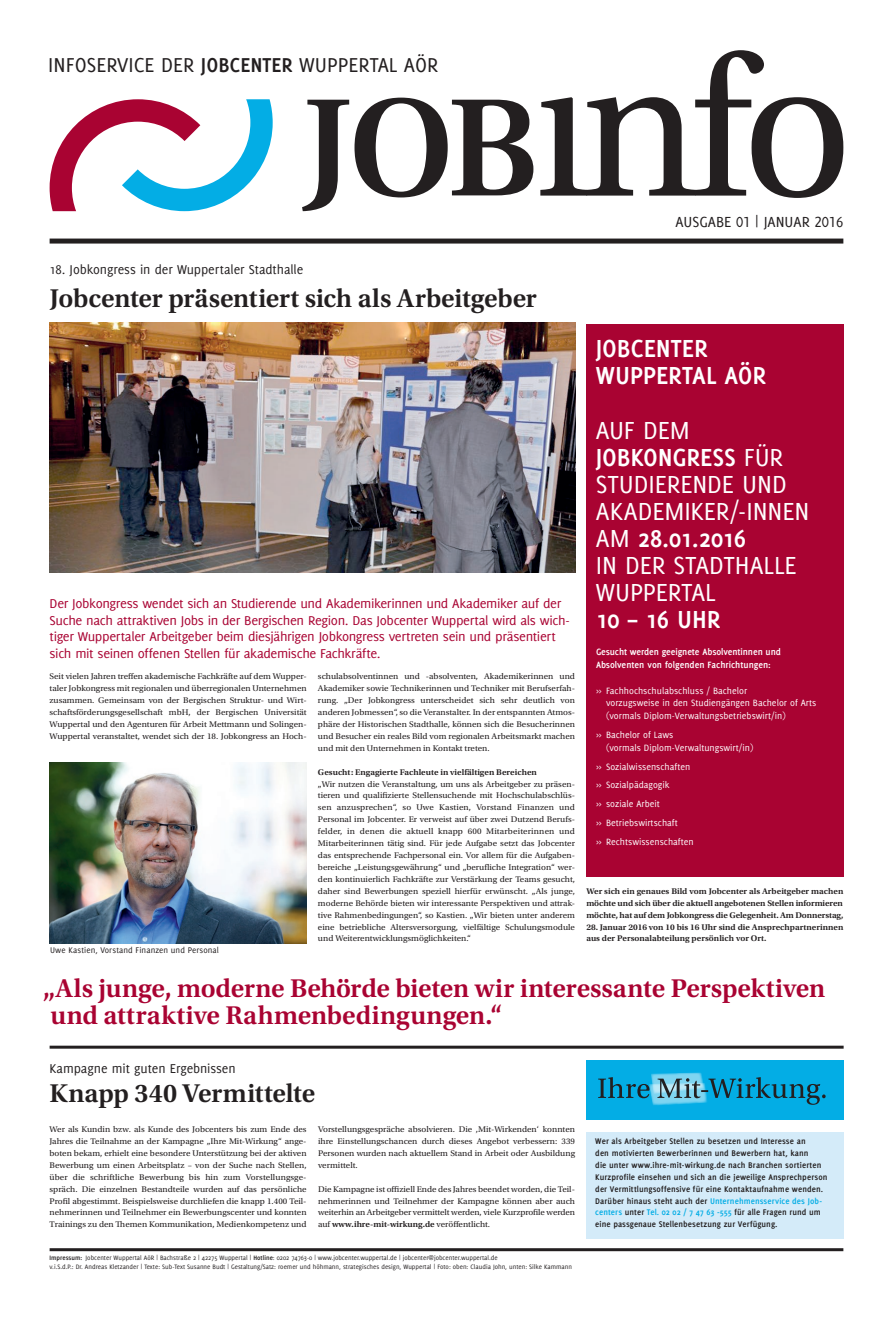
<style>
.page{position:relative;width:893px;height:1319px;background:#fff}
.page>*{position:absolute;margin:0;border:0;box-sizing:border-box;transform-origin:0 0}
.t1{font:600 27px/27px "Utopia Std";letter-spacing:-.005em;color:#a90332}
.t2{font:27px/27px "Delicious";letter-spacing:-.005em;color:#fff}
.t3{font:600 27px "Utopia Std";letter-spacing:-.01em;color:#231f20}
.t4{font:700 27px "Delicious";letter-spacing:-.005em;color:#fff}
.t5{font:22px "Delicious Small Caps";color:#231f20}
.t6{font:16px "Delicious Small Caps";color:#231f20}
.H2__H2{font:14px/16.8px "Delicious";letter-spacing:-.025em;color:#a90332;scale:1.04 1}
.t7{font:14px "Delicious";letter-spacing:-.005em;color:#231f20}
.t8{font:10px "Delicious";color:#fff}
.t9{font:700 10px "Delicious";letter-spacing:-.01em;color:#fff}
.Zwiti_Info{font:700 9px/11.9px "Delicious";letter-spacing:.01em;color:#231f20}
.Copy_Info{font:9px "Delicious";letter-spacing:.01em;color:#231f20}
.P__P{font:8.6px/11.9px "Utopia Std";color:#231f20;text-align:justify;scale:1.04 1}
.P__P-2{font:600 8.6px/11.9px "Utopia Std";color:#231f20;scale:1.04 1}
.P__Fußzeile{font:6.9px "Delicious";color:#231f20}
.s1{font-family:"Delicious";font-weight:700}
.s2{font-weight:700}
.s3{font-weight:400}
.s4{color:#03ade5}
</style>
<div class="page">
<hr style="left:50px;top:1247px;width:793px;height:3px;background:#231f20">
<div style="left:50px;top:238px;width:793px;height:5px;background:#231f20"></div>
<img style="left:50px;top:323px;width:525px;height:249px">
<img style="left:50px;top:762px;width:257px;height:181px">
<hr style="left:50px;top:1045px;width:794px;height:3px;background:#231f20">
<div style="left:586px;top:323px;width:257px;height:553px;background:#a90332"></div>
<div style="left:586px;top:1060px;width:257px;height:59px;background:#03ade5"></div>
<svg style="left:598px;top:1072px;width:228px;height:33px"></svg>
<div style="left:586px;top:1131px;width:257px;height:107px;background:#d4ebf9"></div>
<svg style="left:50px;top:99px;width:223px;height:112px"></svg>
<svg style="left:540px;top:50px;width:303px;height:148px"></svg>
<svg style="left:302px;top:98px;width:231px;height:113px"></svg>
<h2 class="t5" style="left:48px;top:52px;width:391px">INFOSERVICE DER <span class="s1">JOBCENTER</span> WUPPERTAL AÖR</h2>
<h3 class="t6" style="left:675px;top:212px;width:169px">AUSGABE 01 | JANUAR 2016</h3>
<h2 class="t7" style="left:50px;top:262px;width:255px">18. Jobkongress in der Wuppertaler Stadthalle</h2>
<h1 class="t3" style="left:50px;top:283px;width:489px">Jobcenter präsentiert sich als Arbeitgeber</h1>
<h2 class="H2__H2" style="left:50px;top:594px;width:502px">Der Jobkongress wendet sich an Studierende und Akademikerinnen und Akademiker auf der Suche nach attraktiven Jobs in der Bergischen Region. Das Jobcenter Wuppertal wird als wich&shy;tiger Wuppertaler Arbeitgeber beim diesjährigen Jobkongress vertreten sein und präsentiert sich mit seinen offenen Stellen für akademische Fachkräfte.</h2>
<p class="P__P" style="left:318px;top:670px;width:249px">schulabsolventinnen und -absolventen, Akademikerinnen und Akademiker sowie Technikerinnen und Techniker mit Berufserfah&shy;rung. „Der Jobkongress unterscheidet sich sehr deutlich von</p>
<p class="P__P" style="left:318px;top:706px;width:249px">anderen Jobmessen“, so die Veranstalter. In der entspannten Atmos&shy;phäre der Historischen Stadthalle, können sich die Besucherinnen und Besucher ein reales Bild vom regionalen Arbeitsmarkt machen und mit den Unternehmen in Kontakt treten.</p>
<p class="P__P-2" style="left:318px;top:766px;width:212px">Gesucht: Engagierte Fachleute in vielfältigen Bereichen</p>
<p class="P__P" style="left:318px;top:777px;width:249px">„Wir nutzen die Veranstaltung, um uns als Arbeitgeber zu präsen&shy;tieren und qualifizierte Stellensuchende mit Hochschulabschlüs&shy;sen anzusprechen“, so Uwe Kastien, Vorstand Finanzen und</p>
<p class="P__P" style="left:318px;top:813px;width:249px">Personal im Jobcenter. Er verweist auf über zwei Dutzend Berufs&shy;felder, in denen die aktuell knapp 600 Mitarbeiterinnen und</p>
<p class="P__P" style="left:318px;top:837px;width:249px">Mitarbeiterinnen tätig sind. Für jede Aufgabe setzt das Jobcenter das entsprechende Fachpersonal ein. Vor allem für die Aufgaben&shy;bereiche „Leistungsgewährung“ und „berufliche Integration“ wer&shy;den kontinuierlich Fachkräfte zur Verstärkung der Teams gesucht, daher sind Bewerbungen speziell hierfür erwünscht. „Als junge, moderne Behörde bieten wir interessante Perspektiven und attrak&shy;tive Rahmenbedingungen“, so Kastien. „Wir bieten unter anderem eine betriebliche Altersversorgung, vielfältige Schulungsmodule und Weiterentwicklungsmöglichkeiten.“</p>
<p class="P__P" style="left:50px;top:670px;width:249px">Seit vielen Jahren treffen akademische Fachkräfte auf dem Wupper&shy;taler Jobkongress mit regionalen und überregionalen Unternehmen zusammen. Gemeinsam von der Bergischen Struktur- und Wirt&shy;schaftsförderungsgesellschaft mbH, der Bergischen Universität Wuppertal und den Agenturen für Arbeit Mettmann und Solingen-Wuppertal veranstaltet, wendet sich der 18. Jobkongress an Hoch-</p>
<h1 class="t4" style="left:596px;top:333px;width:113px">JOBCENTER</h1>
<h1 class="t4" style="left:596px;top:360px;width:172px">WUPPERTAL AÖR</h1>
<h1 class="t2" style="left:596px;top:416px;width:96px">AUF DEM</h1>
<h1 class="t2" style="left:596px;top:443px;width:215px"><span class="s2">JOBKONGRESS</span> FÜR<br>STUDIERENDE UND<br>AKADEMIKER/-INNEN<br>AM <span class="s2">28.01.2016</span></h1>
<h1 class="t2" style="left:596px;top:551px;width:202px">IN DER STADTHALLE<br>WUPPERTAL</h1>
<h1 class="t4" style="left:596px;top:603px;width:126px">10 – 16 UHR</h1>
<p class="t9" style="left:596px;top:646px;width:186px">Gesucht werden geeignete Absolventinnen und</p>
<p class="t9" style="left:596px;top:658px;width:176px">Absolventen von folgenden Fachrichtungen:</p>
<p class="t8" style="left:596px;top:684px;width:153px">›› Fachhochschulabschluss / Bachelor</p>
<p class="t8" style="left:606px;top:697px;width:212px">vorzugsweise in den Studiengängen Bachelor of Arts</p>
<p class="t8" style="left:606px;top:710px;width:181px">(vormals Diplom-Verwaltungsbetriebswirt/in)</p>
<p class="t8" style="left:596px;top:729px;width:79px">›› Bachelor of Laws</p>
<p class="t8" style="left:606px;top:741px;width:149px">(vormals Diplom-Verwaltungswirt/in)</p>
<p class="t8" style="left:596px;top:760px;width:96px">›› Sozialwissenschaften</p>
<p class="t8" style="left:596px;top:779px;width:75px">›› Sozialpädagogik</p>
<p class="t8" style="left:596px;top:798px;width:65px">›› soziale Arbeit</p>
<p class="t8" style="left:596px;top:817px;width:83px">›› Betriebswirtschaft</p>
<p class="t8" style="left:596px;top:835px;width:99px">›› Rechtswissenschaften</p>
<p class="P__P-2" style="left:586px;top:885px;width:249px">Wer sich ein genaues Bild vom Jobcenter als Arbeitgeber machen möchte und sich über die aktuell angebotenen Stellen informieren</p>
<p class="P__P-2" style="left:586px;top:908px;width:249px">möchte, hat auf dem Jobkongress die Gelegenheit. Am Donnerstag,</p>
<p class="P__P-2" style="left:586px;top:920px;width:249px">28. Januar 2016 von 10 bis 16 Uhr sind die Ansprechpartnerinnen aus der Personalabteilung persönlich vor Ort.</p>
<p class="Copy_Info" style="left:50px;top:945px;width:170px">Uwe Kastien, Vorstand Finanzen und Personal</p>
<h1 class="t1" style="left:43px;top:974px;width:784px">„Als junge, moderne Behörde bieten wir interessante Perspektiven und attraktive Rahmenbedingungen.“</h1>
<h2 class="t7" style="left:50px;top:1059px;width:188px">Kampagne mit guten Ergebnissen</h2>
<h1 class="t3" style="left:50px;top:1078px;width:267px">Knapp 340 Vermittelte</h1>
<p class="P__P" style="left:50px;top:1123px;width:249px">Wer als Kundin bzw. als Kunde des Jobcenters bis zum Ende des Jahres die Teilnahme an der Kampagne „Ihre Mit-Wirkung“ ange&shy;boten bekam, erhielt eine besondere Unterstützung bei der aktiven Bewerbung um einen Arbeitsplatz – von der Suche nach Stellen, über die schriftliche Bewerbung bis hin zum Vorstellungsge-</p>
<p class="P__P" style="left:50px;top:1182px;width:249px">spräch. Die einzelnen Bestandteile wurden auf das persönliche</p>
<p class="P__P" style="left:50px;top:1194px;width:249px">Profil abgestimmt. Beispielsweise durchliefen die knapp 1.400 Teil&shy;nehmerinnen und Teilnehmer ein Bewerbungscenter und konnten Trainings zu den Themen Kommunikation, Medienkompetenz und</p>
<p class="P__P" style="left:318px;top:1123px;width:249px">Vorstellungsgespräche absolvieren. Die ‚Mit-Wirkenden‘ konnten ihre Einstellungschancen durch dieses Angebot verbessern: 339<br>Personen wurden nach aktuellem Stand in Arbeit oder Ausbildung vermittelt.</p>
<p class="P__P" style="left:318px;top:1182px;width:249px">Die Kampagne ist offiziell Ende des Jahres beendet worden, die Teil&shy;nehmerinnen und Teilnehmer der Kampagne können aber auch weiterhin an Arbeitgeber vermittelt werden, viele Kurzprofile werden</p>
<p class="P__P-2" style="left:318px;top:1218px;width:167px"><span class="s3">auf</span> www.ihre-mit-wirkung.de <span class="s3">veröffentlicht.</span></p>
<p class="P__Fußzeile" style="left:50px;top:1253px;width:450px"><span class="s2">Impressum:</span> Jobcenter Wuppertal AöR | Bachstraße 2 | 42275 Wuppertal | <span class="s2">Hotline</span>: 0202 74763-0 | www.jobcenter.wuppertal.de | jobcenter@jobcenter.wuppertal.de</p>
<p class="P__Fußzeile" style="left:50px;top:1262px;width:524px">v.i.S.d.P.: Dr. Andreas Kletzander | Texte: Sub-Text Susanne Budt | Gestaltung/Satz: roemer und höhmann, strategisches design, Wuppertal | Foto: oben: Claudia John, unten: Silke Kammann</p>
<p class="Zwiti_Info" style="left:595px;top:1134px;width:212px">Wer als Arbeitgeber Stellen zu besetzen und Interesse an</p>
<p class="Zwiti_Info" style="left:595px;top:1146px;width:215px">den motivierten Bewerberinnen und Bewerbern hat, kann</p>
<p class="Zwiti_Info" style="left:595px;top:1158px;width:234px">die unter www.ihre-mit-wirkung.de nach Branchen sortierten Kurzprofile einsehen und sich an die jeweilige Ansprechperson der Vermittlungsoffensive für eine Kontaktaufnahme wenden.<br>Darüber hinaus steht auch der <span class="s4">Unternehmensservice des Job&shy;centers</span> unter <span class="s4">Tel. 02 02 / 7 47 63 -555</span> für alle Fragen rund um eine passgenaue Stellenbesetzung zur Verfügung.</p>
</div>
